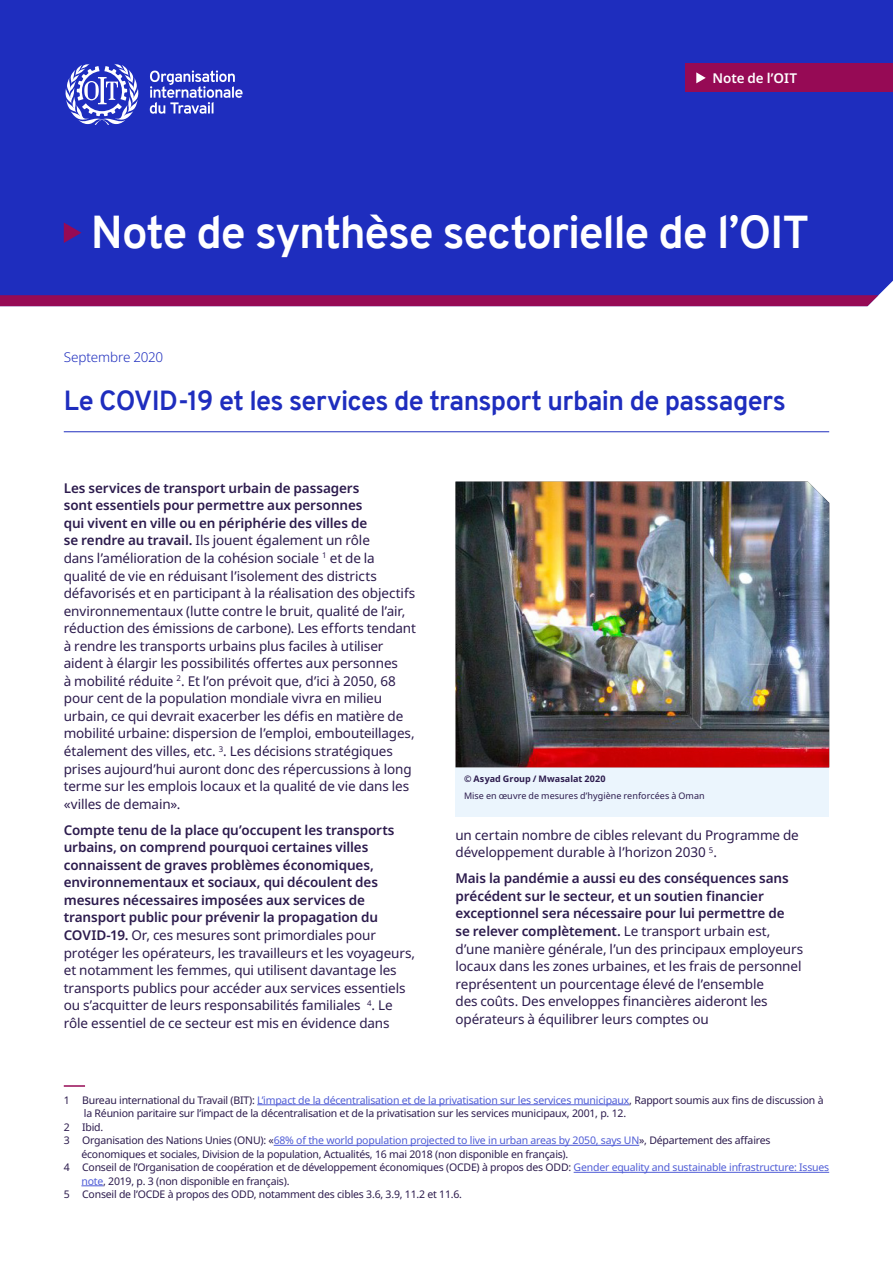
<style>
.page{position:relative;width:893px;height:1263px;background:#fff}
.page>*{position:absolute;margin:0;border:0;box-sizing:border-box;transform-origin:0 0}
.Briefing_A4_-_Main_t{font:700 45px "Overpass";letter-spacing:-.03em;color:#fff}
.Briefing_A4_-_Headin{font:700 27px "Overpass";letter-spacing:-.025em;color:#1e2dbe}
.Briefing_A4_-_Body{font:13.5px/17.5px "Noto Sans";letter-spacing:-.01em;color:#2c1b4d}
.Briefing_A4_-_footer{font:300 13.5px "Noto Sans";letter-spacing:-.01em;color:#1e2dbe}
.Briefing_A4_-_Series{font:600 13.5px "Noto Sans";letter-spacing:-.01em;color:#fff}
.Briefing_A4-_footnot{font:10.5px/13.5px "Noto Sans";letter-spacing:-.02em;color:#2c1b4d}
.Briefing_A4_-_Body-2{font:9px "Noto Sans";letter-spacing:.005em;color:#2c1b4d}
.Briefing_A4_-_Body-3{font:700 9px "Noto Sans";letter-spacing:.005em;color:#2c1b4d}
.s1{font-weight:600}
.s2{color:#4f5cd6}
</style>
<div class="page">
<hr style="left:64px;top:1085px;width:21px;height:2px;background:#960a55">
<hr style="left:257px;top:1104px;width:372px;height:1px;background:#4f5cd6">
<hr style="left:274px;top:1145px;width:365px;height:1px;background:#4f5cd6">
<hr style="left:574px;top:1172px;width:255px;height:1px;background:#4f5cd6">
<svg style="left:81px;top:1185px;width:22px;height:1px"></svg>
<div style="left:0;top:0;width:893px;height:296px;background:#1e2dbe"></div>
<svg style="left:0;top:295px;width:878px;height:11px;background:#940b57"></svg>
<svg style="left:150px;top:70px;width:93px;height:44px;background:#5a65cf"></svg>
<svg style="left:64px;top:64px;width:76px;height:61px"></svg>
<svg style="left:64px;top:222px;width:17px;height:21px"></svg>
<div style="left:686px;top:64px;width:207px;height:28px;background:#960a55"></div>
<svg style="left:696px;top:72px;width:10px;height:11px"></svg>
<hr style="left:64px;top:431px;width:765px;height:1px;background:#1e2dbe">
<div style="left:455px;top:767px;width:374px;height:50px;background:#ebf5fd"></div>
<img style="left:455px;top:482px;width:374px;height:285px">
<p class="Briefing_A4_-_Series" style="left:713px;top:69px;width:86px">Note de l’OIT</p>
<p class="Briefing_A4_-_Main_t" style="left:91px;top:201px;width:720px">Note de synthèse sectorielle de l’OIT</p>
<p class="Briefing_A4_-_footer" style="left:64px;top:348px;width:101px">Septembre 2020</p>
<p class="Briefing_A4_-_Headin" style="left:64px;top:381px;width:723px">Le COVID-19 et les services de transport urbain de passagers</p>
<p class="Briefing_A4_-_Body" style="left:64px;top:479px;width:354px"><span class="s1">Les services de transport urbain de passagers<br>sont essentiels pour permettre aux personnes<br>qui vivent en ville ou en périphérie des villes de<br>se rendre au travail.</span> Ils jouent également un rôle<br>dans l’amélioration de la cohésion sociale <sup>1</sup> et de la qualité de vie en réduisant l’isolement des districts défavorisés et en participant à la réalisation des objectifs environnementaux (lutte contre le bruit, qualité de l’air, réduction des émissions de carbone). Les efforts tendant à rendre les transports urbains plus faciles à utiliser aident à élargir les possibilités offertes aux personnes<br>à mobilité réduite <sup>2</sup>. Et l’on prévoit que, d’ici à 2050, 68 pour cent de la population mondiale vivra en milieu urbain, ce qui devrait exacerber les défis en matière de mobilité urbaine: dispersion de l’emploi, embouteillages, étalement des villes, etc. <sup>3</sup>. Les décisions stratégiques prises aujourd’hui auront donc des répercussions à long terme sur les emplois locaux et la qualité de vie dans les «villes de demain».</p>
<p class="Briefing_A4_-_Body" style="left:64px;top:821px;width:353px"><span class="s1">Compte tenu de la place qu’occupent les transports urbains, on comprend pourquoi certaines villes connaissent de graves problèmes économiques, environnementaux et sociaux, qui découlent des mesures nécessaires imposées aux services de transport public pour prévenir la propagation du COVID-19.</span> Or, ces mesures sont primordiales pour protéger les opérateurs, les travailleurs et les voyageurs, et notamment les femmes, qui utilisent davantage les transports publics pour accéder aux services essentiels ou s’acquitter de leurs responsabilités familiales <sup>4</sup>. Le rôle essentiel de ce secteur est mis en évidence dans</p>
<p class="Briefing_A4_-_Body-3" style="left:464px;top:773px;width:143px">© Asyad Group / Mwasalat 2020</p>
<p class="Briefing_A4_-_Body-2" style="left:464px;top:789px;width:242px">Mise en œuvre de mesures d’hygiène renforcées à Oman</p>
<p class="Briefing_A4_-_Body" style="left:455px;top:826px;width:345px">un certain nombre de cibles relevant du Programme de développement durable à l’horizon 2030 <sup>5</sup>.</p>
<p class="Briefing_A4_-_Body" style="left:455px;top:870px;width:349px"><span class="s1">Mais la pandémie a aussi eu des conséquences sans précédent sur le secteur, et un soutien financier exceptionnel sera nécessaire pour lui permettre de<br>se relever complètement.</span> Le transport urbain est, d’une manière générale, l’un des principaux employeurs locaux dans les zones urbaines, et les frais de personnel représentent un pourcentage élevé de l’ensemble<br>des coûts. Des enveloppes financières aideront les opérateurs à équilibrer leurs comptes ou</p>
<p class="Briefing_A4-_footnot" style="left:84px;top:1093px;width:741px;text-indent:-20px">1 Bureau international du Travail (BIT): <span class="s2">L’impact de la décentralisation et de la privatisation sur les services municipaux</span>, Rapport soumis aux fins de discussion à la Réunion paritaire sur l’impact de la décentralisation et de la privatisation sur les services municipaux, 2001, p. 12.</p>
<p class="Briefing_A4-_footnot" style="left:64px;top:1120px;width:41px">2 Ibid.</p>
<p class="Briefing_A4-_footnot" style="left:81px;top:1134px;width:691px;text-indent:-18px">3 Organisation des Nations Unies (ONU): «<span class="s2">68% of the world population projected to live in urban areas by 2050, says UN</span>», Département des affaires économiques et sociales, Division de la population, Actualités, 16 mai 2018 (non disponible en français).</p>
<p class="Briefing_A4-_footnot" style="left:81px;top:1161px;width:749px;text-indent:-18px">4 Conseil de l’Organisation de coopération et de développement économiques (OCDE) à propos des ODD: <span class="s2">Gender equality and sustainable infrastructure: Issues note</span>, 2019, p. 3 (non disponible en français).</p>
<p class="Briefing_A4-_footnot" style="left:64px;top:1188px;width:400px">5 Conseil de l’OCDE à propos des ODD, notamment des cibles 3.6, 3.9, 11.2 et 11.6.</p>
</div>
